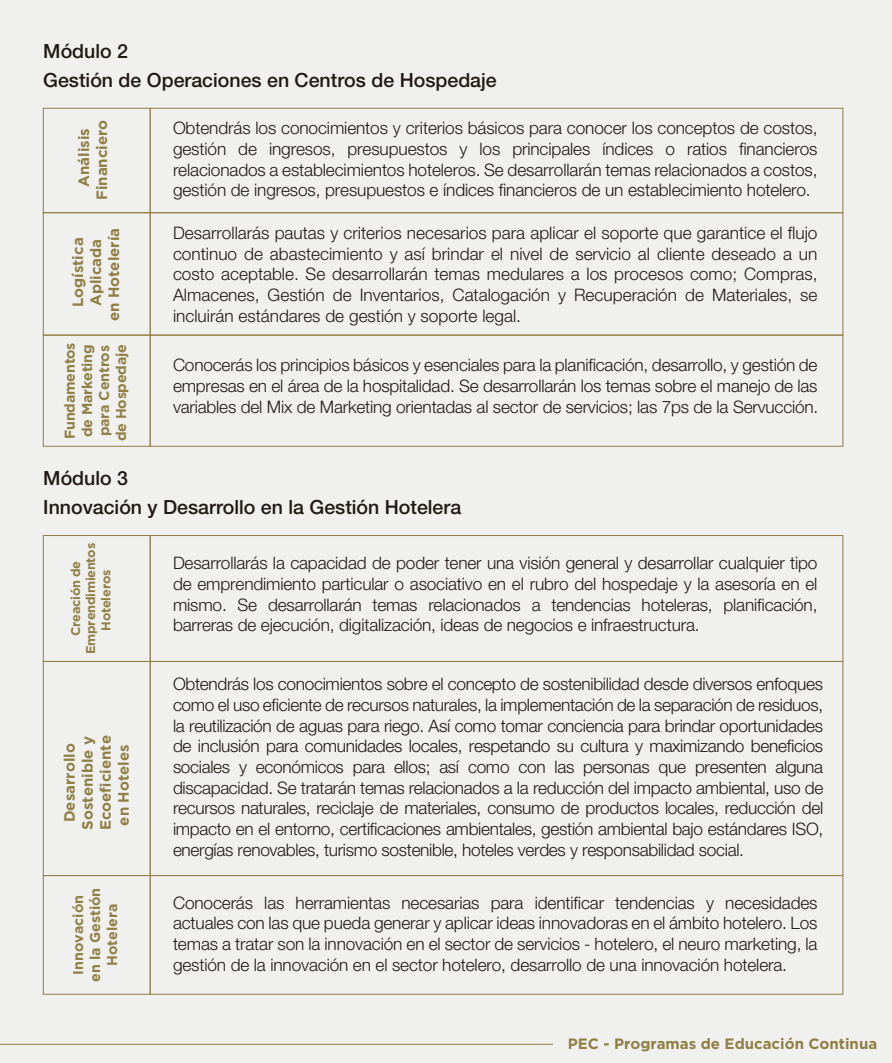
<style>
.page{position:relative;width:892px;height:1063px;background:#f0f0ef}
.page>*{position:absolute;margin:0;border:0;box-sizing:border-box;transform-origin:0 0}
.t1{font:500 19.5px "Helvetica Neue LT Std";color:#201914}
.t2{font:300 17.25px/20.7px "Helvetica Neue LT Std";letter-spacing:-.01em;color:#201914;text-align:justify}
.t3{font:700 15px/18px "Gotham";color:#907f45;text-align:center}
.t4{font:700 14.25px/17.1px "Gotham";letter-spacing:-.015em;color:#907f45;text-align:center}
.t5{font:700 12.75px/15.3px "Gotham";letter-spacing:-.02em;color:#907f45;text-align:center}
</style>
<div class="page">
<hr style="left:0;top:1044px;width:553px;height:1px;background:#907f45">
<div style="left:150px;top:108px;width:693px;height:105px;border:1px solid #907f45"></div>
<div style="left:43px;top:108px;width:108px;height:105px;border:1px solid #907f45"></div>
<div style="left:150px;top:212px;width:693px;height:124px;border:1px solid #907f45"></div>
<div style="left:43px;top:212px;width:108px;height:124px;border:1px solid #907f45"></div>
<div style="left:150px;top:335px;width:693px;height:112px;border:1px solid #907f45"></div>
<div style="left:43px;top:335px;width:108px;height:112px;border:1px solid #907f45"></div>
<div style="left:150px;top:535px;width:693px;height:127px;border:1px solid #907f45"></div>
<div style="left:43px;top:535px;width:108px;height:127px;border:1px solid #907f45"></div>
<div style="left:43px;top:661px;width:108px;height:215px;border:1px solid #907f45"></div>
<div style="left:150px;top:875px;width:693px;height:120px;border:1px solid #907f45"></div>
<div style="left:43px;top:875px;width:108px;height:120px;border:1px solid #907f45"></div>
<p class="t1" style="left:43px;top:39px;width:86px">Módulo 2</p>
<p class="t1" style="left:43px;top:68px;width:455px">Gestión de Operaciones en Centros de Hospedaje</p>
<p class="t3" style="left:75px;top:200px;width:82px;rotate:-90deg">Análisis<br>Financiero</p>
<p class="t3" style="left:69px;top:321px;width:95px;rotate:-90deg">Logística<br>Aplicada<br>en Hotelería</p>
<p class="t4" style="left:61px;top:441px;width:100px;rotate:-90deg">Fundamentos de Marketing para Centros de Hospedaje</p>
<p class="t1" style="left:43px;top:467px;width:86px">Módulo 3</p>
<p class="t2" style="left:173px;top:118px;width:646px">Obtendrás los conocimientos y criterios básicos para conocer los conceptos de costos, gestión de ingresos, presupuestos y los principales índices o ratios financieros relacionados a establecimientos hoteleros. Se desarrollarán temas relacionados a costos, gestión de ingresos, presupuestos e índices financieros de un establecimiento hotelero.</p>
<p class="t2" style="left:173px;top:222px;width:646px">Desarrollarás pautas y criterios necesarios para aplicar el soporte que garantice el flujo continuo de abastecimiento y así brindar el nivel de servicio al cliente deseado a un costo aceptable. Se desarrollarán temas medulares a los procesos como; Compras, Almacenes, Gestión de Inventarios, Catalogación y Recuperación de Materiales, se incluirán estándares de gestión y soporte legal.</p>
<p class="t2" style="left:173px;top:355px;width:647px">Conocerás los principios básicos y esenciales para la planificación, desarrollo, y gestión de empresas en el área de la hospitalidad. Se desarrollarán los temas sobre el manejo de las variables del Mix de Marketing orientadas al sector de servicios; las 7ps de la Servucción.</p>
<p class="t1" style="left:43px;top:495px;width:419px">Innovación y Desarrollo en la Gestión Hotelera</p>
<p class="t5" style="left:68px;top:654px;width:113px;rotate:-90deg">Creación de<br>Emprendimientos<br>Hoteleros</p>
<p class="t3" style="left:61px;top:830px;width:97px;rotate:-90deg">Desarrollo<br>Sostenible y<br>Ecoeficiente en Hoteles</p>
<p class="t4" style="left:69px;top:982px;width:96px;rotate:-90deg">Innovación en la Gestión<br>Hotelera</p>
<p class="t2" style="left:173px;top:553px;width:646px">Desarrollarás la capacidad de poder tener una visión general y desarrollar cualquier tipo de emprendimiento particular o asociativo en el rubro del hospedaje y la asesoría en el mismo. Se desarrollarán temas relacionados a tendencias hoteleras, planificación, barreras de ejecución, digitalización, ideas de negocios e infraestructura.</p>
<p class="t2" style="left:173px;top:673px;width:652px">Obtendrás los conocimientos sobre el concepto de sostenibilidad desde diversos enfoques como el uso eficiente de recursos naturales, la implementación de la separación de residuos, la reutilización de aguas para riego. Así como tomar conciencia para brindar oportunidades de inclusión para comunidades locales, respetando su cultura y maximizando beneficios sociales y económicos para ellos; así como con las personas que presenten alguna discapacidad. Se tratarán temas relacionados a la reducción del impacto ambiental, uso de recursos naturales, reciclaje de materiales, consumo de productos locales, reducción del impacto en el entorno, certificaciones ambientales, gestión ambiental bajo estándares ISO, energías renovables, turismo sostenible, hoteles verdes y responsabilidad social.</p>
<p class="t2" style="left:173px;top:892px;width:646px">Conocerás las herramientas necesarias para identificar tendencias y necesidades actuales con las que pueda generar y aplicar ideas innovadoras en el ámbito hotelero. Los temas a tratar son la innovación en el sector de servicios - hotelero, el neuro marketing, la gestión de la innovación en el sector hotelero, desarrollo de una innovación hotelera.</p>
<p class="t3" style="left:568px;top:1034px;width:311px">PEC - Programas de Educación Continua</p>
</div>
